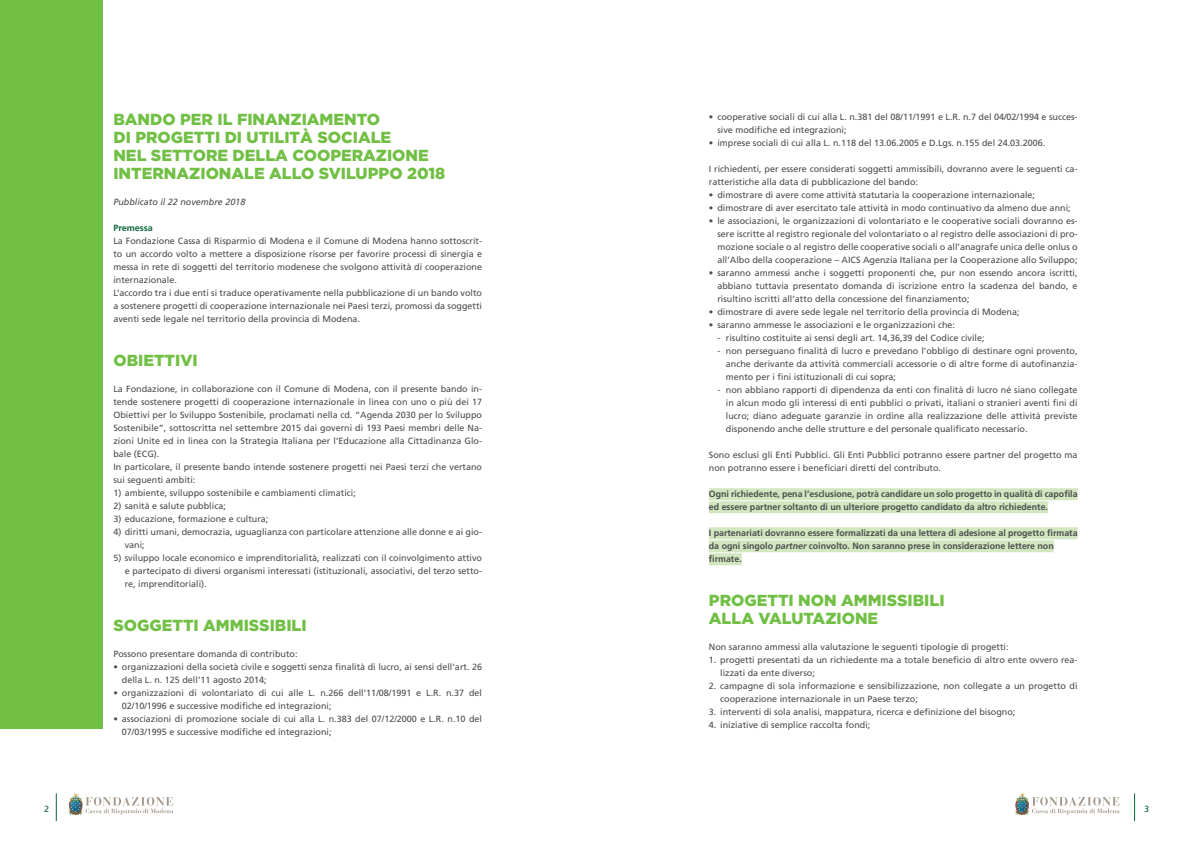
<style>
.page{position:relative;width:1191px;height:842px;background:#fff}
.page>*{position:absolute;margin:0;border:0;box-sizing:border-box;transform-origin:0 0}
.Titolo_16{font:900 16px "Gotham";color:#71bf44}
.testo_9_13{font:9px/13px "Frutiger";color:#4b4c4d}
.sottolineato{font:700 9px "Frutiger";color:#4b4c4d}
.testo_9_13-2{font:italic 9px "Frutiger";color:#4b4c4d}
.testo_9_13-3{font:700 9px "Frutiger";color:#0c6638}
.t1{font:9px "Frutiger";color:#0c6638}
.s1{font-style:italic}
</style>
<div class="page">
<svg style="left:1134px;top:793px;width:1px;height:28px"></svg>
<svg style="left:1032px;top:797px;width:87px;height:18px"></svg>
<svg style="left:1020px;top:793px;width:5px;height:3px"></svg>
<svg style="left:56px;top:793px;width:1px;height:28px"></svg>
<svg style="left:86px;top:797px;width:87px;height:18px"></svg>
<svg style="left:73px;top:793px;width:6px;height:3px"></svg>
<div style="left:0;top:0;width:102px;height:729px;background:#71bf44"></div>
<div style="left:709px;top:488px;width:368px;height:12px;background:#d2e7c0"></div>
<div style="left:709px;top:501px;width:339px;height:12px;background:#d2e7c0"></div>
<div style="left:709px;top:527px;width:368px;height:12px;background:#d2e7c0"></div>
<div style="left:709px;top:540px;width:344px;height:12px;background:#d2e7c0"></div>
<div style="left:709px;top:553px;width:33px;height:12px;background:#d2e7c0"></div>
<p class="Titolo_16" style="left:113px;top:110px;width:268px">BANDO PER IL FINANZIAMENTO</p>
<p class="Titolo_16" style="left:113px;top:128px;width:279px">DI PROGETTI DI UTILITÀ SOCIALE</p>
<p class="Titolo_16" style="left:113px;top:146px;width:317px">NEL SETTORE DELLA COOPERAZIONE</p>
<p class="Titolo_16" style="left:113px;top:164px;width:333px">INTERNAZIONALE ALLO SVILUPPO 2018</p>
<p class="testo_9_13-2" style="left:113px;top:197px;width:134px">Pubblicato il 22 novembre 2018</p>
<p class="testo_9_13-3" style="left:113px;top:223px;width:41px">Premessa</p>
<p class="testo_9_13" style="left:113px;top:234px;width:370px;text-align:justify">La Fondazione Cassa di Risparmio di Modena e il Comune di Modena hanno sottoscrit&shy;to un accordo volto a mettere a disposizione risorse per favorire processi di sinergia e messa in rete di soggetti del territorio modenese che svolgono attività di cooperazione internazionale.</p>
<p class="testo_9_13" style="left:113px;top:286px;width:370px;text-align:justify">L’accordo tra i due enti si traduce operativamente nella pubblicazione di un bando volto a sostenere progetti di cooperazione internazionale nei Paesi terzi, promossi da soggetti aventi sede legale nel territorio della provincia di Modena.</p>
<p class="Titolo_16" style="left:113px;top:351px;width:86px">OBIETTIVI</p>
<p class="testo_9_13" style="left:113px;top:382px;width:370px;text-align:justify">La Fondazione, in collaborazione con il Comune di Modena, con il presente bando in&shy;tende sostenere progetti di cooperazione internazionale in linea con uno o più dei 17<br>Obiettivi per lo Sviluppo Sostenibile, proclamati nella cd. “Agenda 2030 per lo Sviluppo Sostenibile”, sottoscritta nel settembre 2015 dai governi di 193 Paesi membri delle Na&shy;zioni Unite ed in linea con la Strategia Italiana per l’Educazione alla Cittadinanza Glo&shy;bale (ECG).</p>
<p class="testo_9_13" style="left:113px;top:460px;width:370px">In particolare, il presente bando intende sostenere progetti nei Paesi terzi che vertano sui seguenti ambiti:</p>
<p class="testo_9_13" style="left:113px;top:486px;width:244px">1) ambiente, sviluppo sostenibile e cambiamenti climatici;</p>
<p class="testo_9_13" style="left:113px;top:499px;width:114px">2) sanità e salute pubblica;</p>
<p class="testo_9_13" style="left:113px;top:512px;width:156px">3) educazione, formazione e cultura;</p>
<p class="testo_9_13" style="left:125px;top:525px;width:359px;text-indent:-11px">4) diritti umani, democrazia, uguaglianza con particolare attenzione alle donne e ai gio&shy;vani;</p>
<p class="testo_9_13" style="left:125px;top:551px;width:359px;text-align:justify;text-indent:-11px">5) sviluppo locale economico e imprenditorialità, realizzati con il coinvolgimento attivo e partecipato di diversi organismi interessati (istituzionali, associativi, del terzo setto&shy;re, imprenditoriali).</p>
<p class="Titolo_16" style="left:113px;top:616px;width:195px">SOGGETTI AMMISSIBILI</p>
<p class="testo_9_13" style="left:113px;top:647px;width:186px">Possono presentare domanda di contributo:</p>
<p class="testo_9_13" style="left:122px;top:660px;width:361px;text-indent:-9px">• organizzazioni della società civile e soggetti senza finalità di lucro, ai sensi dell’art. 26 della L. n. 125 dell’11 agosto 2014;</p>
<p class="testo_9_13" style="left:122px;top:686px;width:361px;text-indent:-9px">• organizzazioni di volontariato di cui alle L. n.266 dell’11/08/1991 e L.R. n.37 del<br>02/10/1996 e successive modifiche ed integrazioni;</p>
<p class="testo_9_13" style="left:122px;top:712px;width:362px;text-indent:-9px">• associazioni di promozione sociale di cui alla L. n.383 del 07/12/2000 e L.R. n.10 del<br>07/03/1995 e successive modifiche ed integrazioni;</p>
<p class="testo_9_13" style="left:717px;top:111px;width:361px;text-indent:-9px">• cooperative sociali di cui alla L. n.381 del 08/11/1991 e L.R. n.7 del 04/02/1994 e succes&shy;sive modifiche ed integrazioni;</p>
<p class="testo_9_13" style="left:709px;top:137px;width:338px">• imprese sociali di cui alla L. n.118 del 13.06.2005 e D.Lgs. n.155 del 24.03.2006.</p>
<p class="testo_9_13" style="left:709px;top:163px;width:370px">I richiedenti, per essere considerati soggetti ammissibili, dovranno avere le seguenti ca&shy;ratteristiche alla data di pubblicazione del bando:</p>
<p class="testo_9_13" style="left:709px;top:189px;width:328px">• dimostrare di avere come attività statutaria la cooperazione internazionale;</p>
<p class="testo_9_13" style="left:709px;top:202px;width:363px">• dimostrare di aver esercitato tale attività in modo continuativo da almeno due anni;</p>
<p class="testo_9_13" style="left:717px;top:215px;width:362px;text-align:justify;text-indent:-9px">• le associazioni, le organizzazioni di volontariato e le cooperative sociali dovranno es&shy;sere iscritte al registro regionale del volontariato o al registro delle associazioni di pro&shy;mozione sociale o al registro delle cooperative sociali o all’anagrafe unica delle onlus o all’Albo della cooperazione – AICS Agenzia Italiana per la Cooperazione allo Sviluppo;</p>
<p class="testo_9_13" style="left:717px;top:267px;width:362px;text-align:justify;text-indent:-9px">• saranno ammessi anche i soggetti proponenti che, pur non essendo ancora iscritti, abbiano tuttavia presentato domanda di iscrizione entro la scadenza del bando, e risultino iscritti all’atto della concessione del finanziamento;</p>
<p class="testo_9_13" style="left:709px;top:306px;width:312px">• dimostrare di avere sede legale nel territorio della provincia di Modena;</p>
<p class="testo_9_13" style="left:709px;top:319px;width:248px">• saranno ammesse le associazioni e le organizzazioni che:</p>
<p class="testo_9_13" style="left:717px;top:332px;width:269px">- risultino costituite ai sensi degli art. 14,36,39 del Codice civile;</p>
<p class="testo_9_13" style="left:726px;top:345px;width:353px;text-align:justify;text-indent:-9px">- non perseguano finalità di lucro e prevedano l’obbligo di destinare ogni provento, anche derivante da attività commerciali accessorie o di altre forme di autofinanzia&shy;mento per i fini istituzionali di cui sopra;</p>
<p class="testo_9_13" style="left:726px;top:384px;width:353px;text-align:justify;text-indent:-9px">- non abbiano rapporti di dipendenza da enti con finalità di lucro né siano collegate in alcun modo gli interessi di enti pubblici o privati, italiani o stranieri aventi fini di lucro; diano adeguate garanzie in ordine alla realizzazione delle attività previste disponendo anche delle strutture e del personale qualificato necessario.</p>
<p class="testo_9_13" style="left:709px;top:449px;width:370px">Sono esclusi gli Enti Pubblici. Gli Enti Pubblici potranno essere partner del progetto ma non potranno essere i beneficiari diretti del contributo.</p>
<p class="sottolineato" style="left:709px;top:489px;width:370px">Ogni richiedente, pena l’esclusione, potrà candidare un solo progetto in qualità di capofila</p>
<p class="sottolineato" style="left:709px;top:502px;width:341px">ed essere partner soltanto di un ulteriore progetto candidato da altro richiedente.</p>
<p class="sottolineato" style="left:709px;top:528px;width:370px">I partenariati dovranno essere formalizzati da una lettera di adesione al progetto firmata</p>
<p class="sottolineato" style="left:709px;top:541px;width:346px">da ogni singolo <span class="s1">partner</span> coinvolto. Non saranno prese in considerazione lettere non</p>
<p class="sottolineato" style="left:709px;top:554px;width:34px">firmate.</p>
<p class="Titolo_16" style="left:709px;top:591px;width:237px">PROGETTI NON AMMISSIBILI</p>
<p class="Titolo_16" style="left:709px;top:609px;width:171px">ALLA VALUTAZIONE</p>
<p class="testo_9_13" style="left:709px;top:641px;width:301px">Non saranno ammessi alla valutazione le seguenti tipologie di progetti:</p>
<p class="testo_9_13" style="left:720px;top:654px;width:359px;text-indent:-11px">1. progetti presentati da un richiedente ma a totale beneficio di altro ente ovvero rea&shy;lizzati da ente diverso;</p>
<p class="testo_9_13" style="left:720px;top:680px;width:359px;text-indent:-11px">2. campagne di sola informazione e sensibilizzazione, non collegate a un progetto di cooperazione internazionale in un Paese terzo;</p>
<p class="testo_9_13" style="left:709px;top:706px;width:308px">3. interventi di sola analisi, mappatura, ricerca e definizione del bisogno;</p>
<p class="testo_9_13" style="left:709px;top:719px;width:163px">4. iniziative di semplice raccolta fondi;</p>
<p class="t1" style="left:44px;top:804px;width:7px">2</p>
<p class="t1" style="left:1144px;top:804px;width:7px">3</p>
</div>
